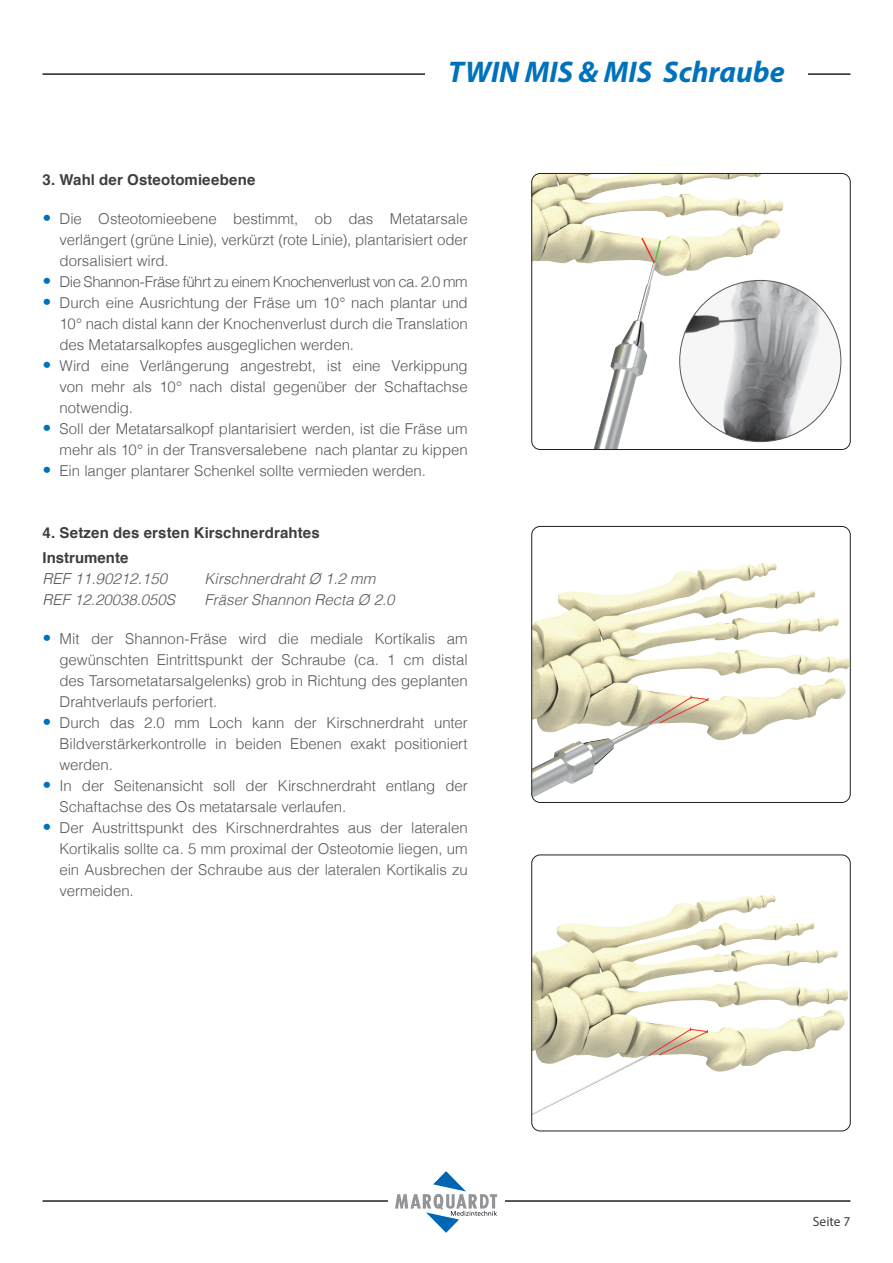
<style>
.page{position:relative;width:893px;height:1263px;background:#fff}
.page>*{position:absolute;margin:0;border:0;box-sizing:border-box;transform-origin:0 0}
.t1{font:italic 700 30px "Myriad Pro";color:#0072bc}
.t2{font:italic 300 15.15px "Helvetica";color:#57585a}
.t3{font:300 15px/21px "Helvetica";letter-spacing:-.005em;color:#57585a;text-align:justify}
.t4{font:700 15px/25.5px "Helvetica";letter-spacing:.005em;color:#3e3e3f}
.t5{font:300 15px "Helvetica";letter-spacing:-.035em;color:#57585a}
.t6{font:italic 300 15px "Helvetica";color:#57585a}
.t7{font:13.5px "Myriad Pro";color:#3e3e3f}
.s1{font-family:"Frutiger LT Com";font-stretch:condensed;font-size:18px;color:#0072bc}
</style>
<div class="page">
<hr style="left:43px;top:73px;width:807px;height:2px;background:#231f20">
<hr style="left:43px;top:1200px;width:807px;height:2px;background:#231f20">
<div style="left:388px;top:1171px;width:117px;height:62px;background:#fff"></div>
<svg style="left:395px;top:1171px;width:102px;height:62px"></svg>
<div style="left:425px;top:64px;width:383px;height:20px;background:#fff"></div>
<img style="left:532px;top:562px;width:317px;height:240px">
<div style="left:531px;top:526px;width:319px;height:277px;border:1px solid #231f20;border-radius:9px"></div>
<img style="left:532px;top:173px;width:251px;height:276px">
<div style="left:531px;top:173px;width:319px;height:277px;border:1px solid #231f20;border-radius:9px"></div>
<svg style="left:640px;top:236px;width:22px;height:29px"></svg>
<svg style="left:648px;top:696px;width:61px;height:29px;background:#d4c2a8"></svg>
<img style="left:532px;top:895px;width:316px;height:236px">
<div style="left:531px;top:855px;width:319px;height:276px;border:1px solid #231f20;border-radius:9px"></div>
<svg style="left:648px;top:1028px;width:60px;height:29px;background:#d5c3a9"></svg>
<img style="left:680px;top:280px;width:161px;height:162px;border-radius:81px">
<h1 class="t1" style="left:448px;top:53px;width:338px">TWIN MIS &amp; MIS Schraube</h1>
<p class="t4" style="left:43px;top:167px;width:214px">3. Wahl der Osteotomieebene</p>
<p class="t3" style="left:60px;top:207px;width:410px;text-indent:-17px"><span class="s1">•</span> Die Osteotomieebene bestimmt, ob das Metatarsale verlängert (grüne Linie), verkürzt (rote Linie), plantarisiert oder dorsalisiert wird.</p>
<p class="t5" style="left:43px;top:268px;width:427px"><span class="s1">•</span> Die Shannon-Fräse führt zu einem Knochenverlust von ca. 2.0 mm</p>
<p class="t3" style="left:60px;top:291px;width:410px;text-indent:-17px"><span class="s1">•</span> Durch eine Ausrichtung der Fräse um 10° nach plantar und 10° nach distal kann der Knochenverlust durch die Translation des Metatarsalkopfes ausgeglichen werden.</p>
<p class="t3" style="left:60px;top:354px;width:410px;text-indent:-17px"><span class="s1">•</span> Wird eine Verlängerung angestrebt, ist eine Verkippung von mehr als 10° nach distal gegenüber der Schaftachse notwendig.</p>
<p class="t3" style="left:43px;top:417px;width:427px;text-align:right"><span class="s1">•</span> Soll der Metatarsalkopf plantarisiert werden, ist die Fräse um mehr als 10° in der Transversalebene nach plantar zu kippen</p>
<p class="t3" style="left:43px;top:459px;width:385px"><span class="s1">•</span> Ein langer plantarer Schenkel sollte vermieden werden.</p>
<p class="t4" style="left:43px;top:520px;width:279px">4. Setzen des ersten Kirschnerdrahtes<br>Instrumente</p>
<p class="t2" style="left:43px;top:566px;width:126px">REF 11.90212.150</p>
<p class="t2" style="left:205px;top:566px;width:172px">Kirschnerdraht Ø 1.2 mm</p>
<p class="t6" style="left:43px;top:587px;width:134px">REF 12.20038.050S</p>
<p class="t6" style="left:205px;top:587px;width:192px">Fräser Shannon Recta Ø 2.0</p>
<p class="t3" style="left:60px;top:627px;width:410px;text-indent:-17px"><span class="s1">•</span> Mit der Shannon-Fräse wird die mediale Kortikalis am gewünschten Eintrittspunkt der Schraube (ca. 1 cm distal des Tarsometatarsalgelenks) grob in Richtung des geplanten Drahtverlaufs perforiert.</p>
<p class="t3" style="left:60px;top:711px;width:410px;text-indent:-17px"><span class="s1">•</span> Durch das 2.0 mm Loch kann der Kirschnerdraht unter Bildverstärkerkontrolle in beiden Ebenen exakt positioniert werden.</p>
<p class="t3" style="left:60px;top:774px;width:410px;text-indent:-17px"><span class="s1">•</span> In der Seitenansicht soll der Kirschnerdraht entlang der<br>Schaftachse des Os metatarsale verlaufen.</p>
<p class="t3" style="left:60px;top:816px;width:410px;text-indent:-17px"><span class="s1">•</span> Der Austrittspunkt des Kirschnerdrahtes aus der lateralen Kortikalis sollte ca. 5 mm proximal der Osteotomie liegen, um ein Ausbrechen der Schraube aus der lateralen Kortikalis zu vermeiden.</p>
<p class="t7" style="left:813px;top:1213px;width:39px">Seite 7</p>
</div>
